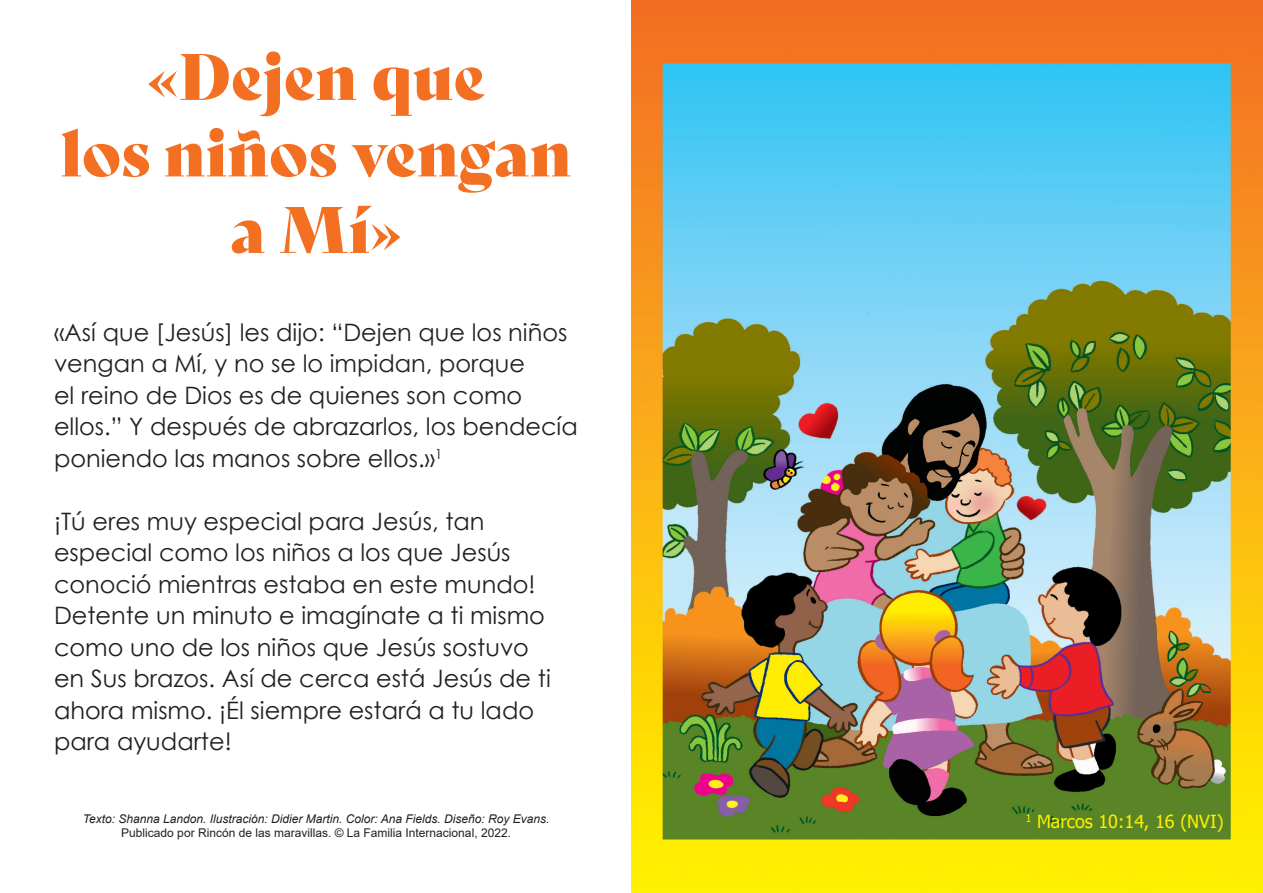
<style>
.page{position:relative;width:1263px;height:893px;background:#fff}
.page>*{position:absolute;margin:0;border:0;box-sizing:border-box;transform-origin:0 0}
.t1{font:63.75px/76.5px "Bely Display";color:#f36f21;text-align:center}
.t2{font:24px/31.5px "Century Gothic";color:#231f20}
.t3{font:18px "Tahoma";color:#ffee01}
.t4{font:italic 12px/14.4px "Arial";color:#231f20;text-align:center}
.s1{font-style:normal}
</style>
<div class="page">
<img style="left:631px;top:0;width:632px;height:893px">
<p class="t1" style="left:61px;top:33px;width:512px">«Dejen que<br>los niños vengan a Mí»</p>
<p class="t2" style="left:54px;top:316px;width:525px">«Así que [Jesús] les dijo: “Dejen que los niños vengan a Mí, y no se lo impidan, porque<br>el reino de Dios es de quienes son como ellos.” Y después de abrazarlos, los bendecía poniendo las manos sobre ellos.»<sup>1</sup></p>
<p class="t2" style="left:54px;top:505px;width:498px">¡Tú eres muy especial para Jesús, tan especial como los niños a los que Jesús conoció mientras estaba en este mundo!<br>Detente un minuto e imagínate a ti mismo como uno de los niños que Jesús sostuvo en Sus brazos. Así de cerca está Jesús de ti ahora mismo. ¡Él siempre estará a tu lado para ayudarte!</p>
<p class="t4" style="left:83px;top:812px;width:468px">Texto: Shanna Landon. Ilustración: Didier Martin. Color: Ana Fields. Diseño: Roy Evans.<br><span class="s1">Publicado por Rincón de las maravillas. © La Familia Internacional, 2022.</span></p>
<p class="t3" style="left:1026px;top:810px;width:199px"><sup>1</sup> Marcos 10:14, 16 (NVI)</p>
</div>
